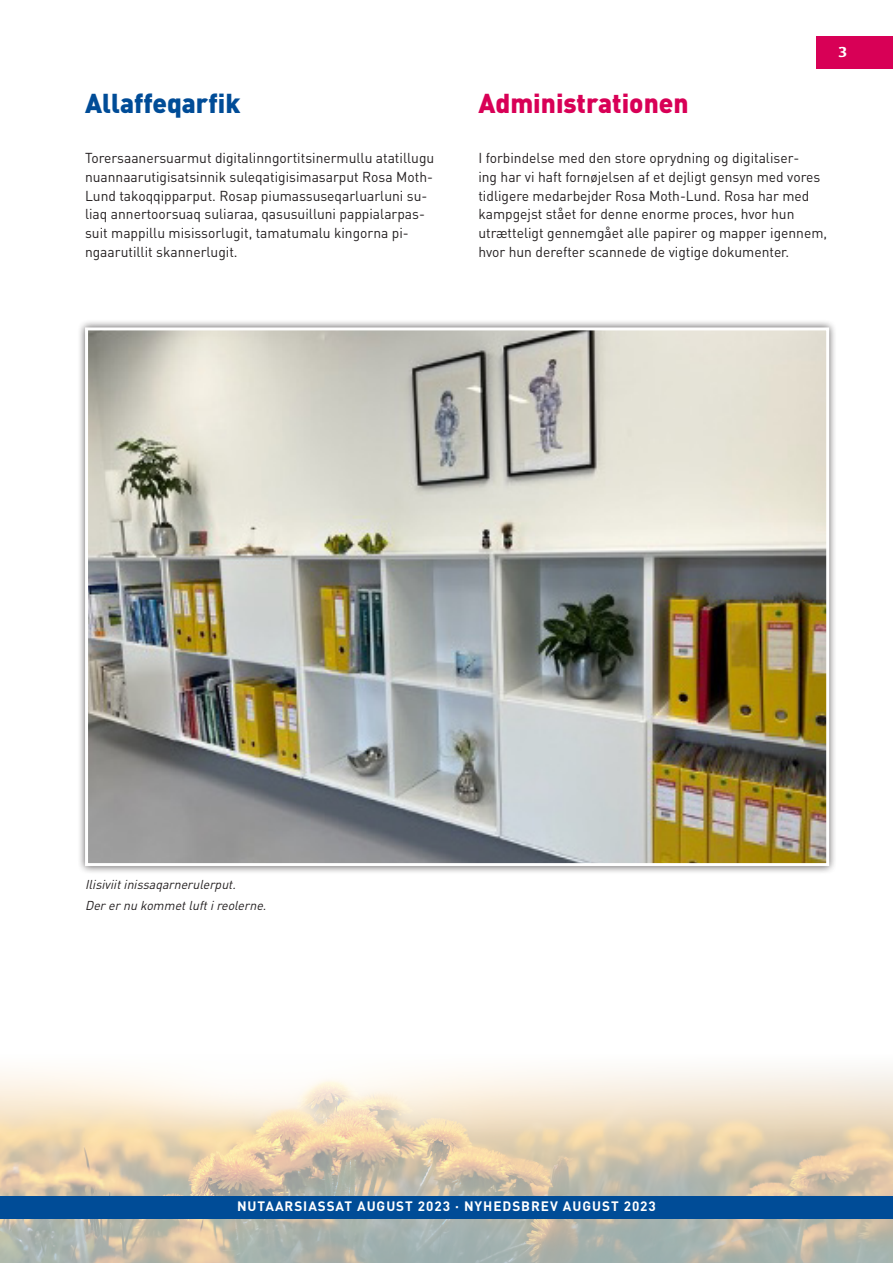
<style>
.page{position:relative;width:893px;height:1263px;background:#fff}
.page>*{position:absolute;margin:0;border:0;box-sizing:border-box;transform-origin:0 0}
.Rubrik{font:900 27px "DIN";color:#d80056}
.Rubrik-2{font:900 27px "DIN";color:#004c97}
.t1{font:700 15px "Kefa";color:#fff}
.Brødtekst{font:14.25px/18.8px "DIN";color:#231f20}
.t2{font:700 13.5px "DIN";letter-spacing:.07em;color:#fff}
.Billedtekst{font:italic 12.75px "DIN";color:#231f20}
</style>
<div class="page">
<img style="left:0;top:1069px;width:893px;height:194px">
<div style="left:0;top:1196px;width:893px;height:23px;background:#004c97"></div>
<div style="left:816px;top:36px;width:77px;height:33px;background:#d80056"></div>
<div style="left:77px;top:319px;width:760px;height:555px;background:#231f20;opacity:.75"></div>
<img style="left:89px;top:331px;width:736px;height:531px">
<div style="left:85px;top:327px;width:744px;height:539px;border:3px solid #fff"></div>
<p class="Rubrik-2" style="left:85px;top:85px;width:157px">Allaffeqarfik</p>
<p class="Brødtekst" style="left:85px;top:148px;width:351px">Torersaanersuarmut digitalinngortitsinermullu atatillugu nuannaarutigisatsinnik suleqatigisimasarput Rosa Moth-Lund takoqqipparput. Rosap piumassuseqarluarluni su&shy;liaq annertoorsuaq suliaraa, qasusuilluni pappialarpas&shy;suit mappillu misissorlugit, tamatumalu kingorna pi&shy;ngaarutillit skannerlugit.</p>
<p class="t1" style="left:838px;top:42px;width:11px">3</p>
<p class="Rubrik" style="left:478px;top:85px;width:212px">Administrationen</p>
<p class="Brødtekst" style="left:478px;top:148px;width:350px">I forbindelse med den store oprydning og digitaliser-<br>ing har vi haft fornøjelsen af et dejligt gensyn med vores tidligere medarbejder Rosa Moth-Lund. Rosa har med kampgejst stået for denne enorme proces, hvor hun utrætteligt gennemgået alle papirer og mapper igennem, hvor hun derefter scannede de vigtige dokumenter.</p>
<p class="Billedtekst" style="left:85px;top:877px;width:155px">Ilisiviitinissaqarnerulerput.</p>
<p class="Billedtekst" style="left:85px;top:897px;width:186px">Derernu kommetluftireolerne.</p>
<p class="t2" style="left:237px;top:1197px;width:420px">NUTAARSIASSAT AUGUST 2023 · NYHEDSBREV AUGUST 2023</p>
</div>
